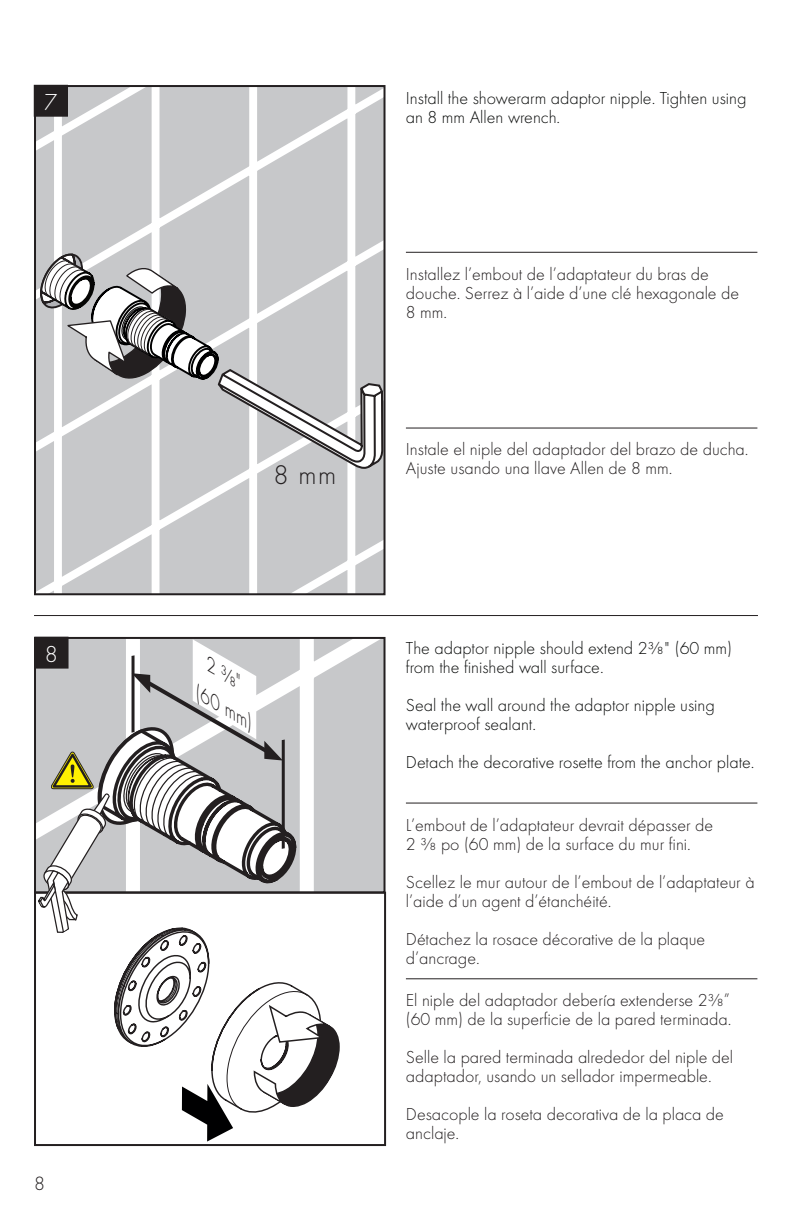
<style>
.page{position:relative;width:792px;height:1224px;background:#fff}
.page>*{position:absolute;margin:0;border:0;box-sizing:border-box;transform-origin:0 0}
.t1{font:300 28px "Futura TOT";color:#231f20}
.t2{font:300 24px "Futura TOT";color:#fff}
.t3{font:italic 300 20px/29.6px "Futura TOT";color:#231f20}
.t4{font:300 20px "Futura TOT";color:#231f20}
.t5{font:300 18px/19px "Futura TOT";color:#231f20}
.t6{font:300 18px/19px "Futura TOT";color:#090b0a}
</style>
<div class="page">
<hr style="left:406px;top:252px;width:351px;height:1px;background:#231f20">
<hr style="left:406px;top:428px;width:351px;height:1px;background:#231f20">
<hr style="left:406px;top:803px;width:351px;height:1px;background:#231f20">
<hr style="left:406px;top:978px;width:351px;height:1px;background:#231f20">
<hr style="left:34px;top:615px;width:724px;height:1px;background:#231f20">
<svg style="left:37px;top:88px;width:346px;height:503px;background:#cfcfd1"></svg>
<svg style="left:39px;top:252px;width:344px;height:340px"></svg>
<div style="left:34px;top:85px;width:352px;height:510px;border:2px solid #231f20"></div>
<div style="left:341px;top:640px;width:42px;height:250px;background:#c7c8ca"></div>
<div style="left:34px;top:637px;width:352px;height:256px;border:2px solid #231f20"></div>
<div style="left:34px;top:892px;width:352px;height:254px;border:2px solid #231f20"></div>
<div style="left:34px;top:85px;width:33px;height:31px;background:#231f20"></div>
<div style="left:34px;top:85px;width:34px;height:31px;border:1px solid #231f20"></div>
<div style="left:35px;top:637px;width:33px;height:31px;border:1px solid #231f20"></div>
<svg style="left:37px;top:639px;width:304px;height:503px"></svg>
<h2 class="t2" style="left:44px;top:88px;width:15px">7</h2>
<h2 class="t2" style="left:45px;top:640px;width:15px">8</h2>
<p class="t4" style="left:34px;top:1172px;width:12px">8</p>
<h1 class="t1" style="left:273px;top:459px;width:64px">8 mm</h1>
<p class="t3" style="left:217px;top:652px;width:71px;rotate:30deg">2 ⅜" (60 mm)</p>
<p class="t6" style="left:406px;top:89px;width:342px">Install the showerarm adaptor nipple. Tighten using an 8 mm Allen wrench.</p>
<p class="t5" style="left:406px;top:264px;width:335px">Installez l’embout de l’adaptateur du bras de douche. Serrez à l’aide d’une clé hexagonale de<br>8 mm.</p>
<p class="t5" style="left:406px;top:440px;width:344px">Instale el niple del adaptador del brazo de ducha.<br>Ajuste usando una llave Allen de 8 mm.</p>
<p class="t6" style="left:406px;top:639px;width:328px">The adaptor nipple should extend 2⅜" (60 mm) from the finished wall surface.</p>
<p class="t6" style="left:406px;top:696px;width:310px">Seal the wall around the adaptor nipple using waterproof sealant.</p>
<p class="t6" style="left:406px;top:753px;width:350px">Detach the decorative rosette from the anchor plate.</p>
<p class="t5" style="left:406px;top:816px;width:309px">L’embout de l’adaptateur devrait dépasser de<br>2 ⅜ po (60 mm) de la surface du mur fini.</p>
<p class="t5" style="left:406px;top:873px;width:350px">Scellez le mur autour de l’embout de l’adaptateur à l’aide d’un agent d’étanchéité.</p>
<p class="t5" style="left:406px;top:930px;width:301px">Détachez la rosace décorative de la plaque d’ancrage.</p>
<p class="t5" style="left:406px;top:991px;width:327px">El niple del adaptador debería extenderse 2⅜” (60 mm) de la superficie de la pared terminada.</p>
<p class="t5" style="left:406px;top:1048px;width:329px">Selle la pared terminada alrededor del niple del adaptador, usando un sellador impermeable.</p>
<p class="t5" style="left:406px;top:1105px;width:320px">Desacople la roseta decorativa de la placa de anclaje.</p>
</div>
